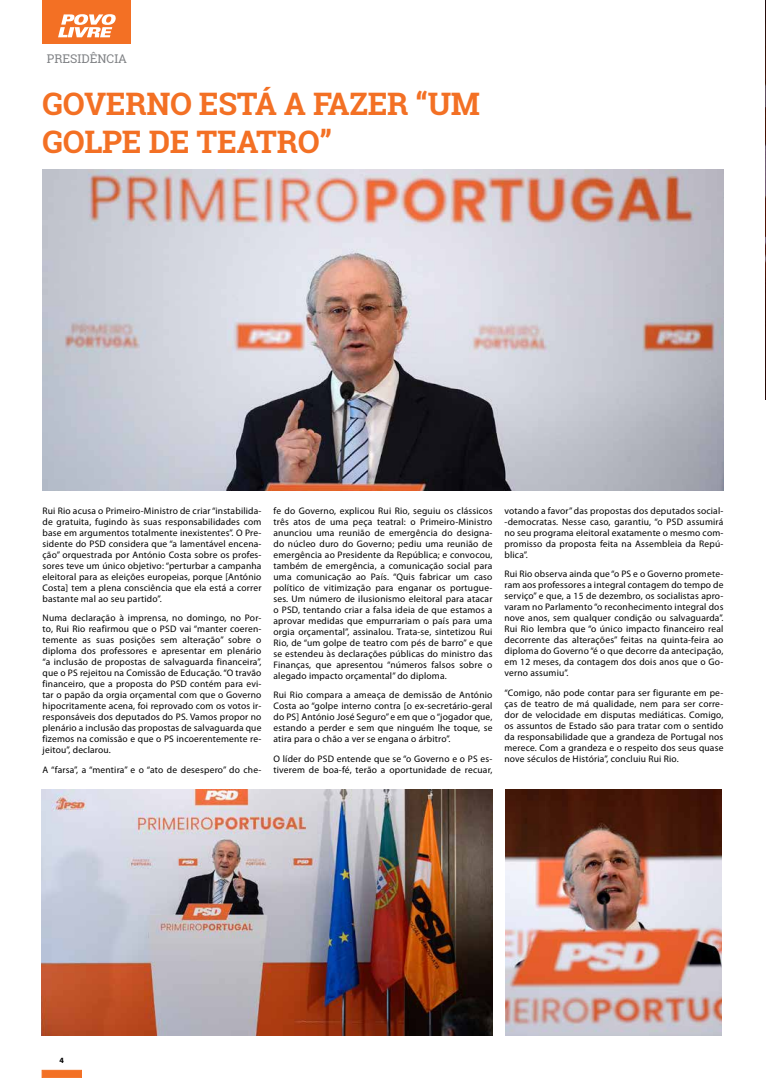
<style>
.page{position:relative;width:766px;height:1078px;background:#fff}
.page>*{position:absolute;margin:0;border:0;box-sizing:border-box;transform-origin:0 0}
.t1{font:700 31px/37.2px "Roboto Slab";letter-spacing:-.01em;color:#f37024}
.t2{font:12px "Roboto Slab";color:#808285}
.t3{font:9.5px/11px "Myriad Pro";letter-spacing:.02em;color:#000;text-align:justify}
.t4{font:700 8px "Myriad Pro";color:#000}
</style>
<div class="page">
<div style="left:42px;top:1069px;width:40px;height:8px;background:#f37024;border:1px solid #f37024"></div>
<img style="left:43px;top:169px;width:680px;height:321px">
<img style="left:765px;top:0;width:1px;height:399px">
<div style="left:43px;top:0;width:88px;height:44px;background:#f37024"></div>
<svg style="left:58px;top:14px;width:58px;height:23px"></svg>
<img style="left:42px;top:789px;width:450px;height:246px">
<img style="left:506px;top:789px;width:215px;height:246px">
<p class="t2" style="left:47px;top:51px;width:82px">PRESIDÊNCIA</p>
<h1 class="t1" style="left:43px;top:85px;width:439px">GOVERNO ESTÁ A FAZER “UM<br>GOLPE DE TEATRO”</h1>
<p class="t3" style="left:43px;top:504px;width:220px">Rui Rio acusa o Primeiro-Ministro de criar “instabilida&shy;de gratuita, fugindo às suas responsabilidades com base em argumentos totalmente inexistentes”. O Pre&shy;sidente do PSD considera que “a lamentável encena&shy;ção” orquestrada por António Costa sobre os profes&shy;sores teve um único objetivo: “perturbar a campanha eleitoral para as eleições europeias, porque [António Costa] tem a plena consciência que ela está a correr bastante mal ao seu partido”.</p>
<p class="t3" style="left:43px;top:612px;width:220px">Numa declaração à imprensa, no domingo, no Por&shy;to, Rui Rio reafirmou que o PSD vai “manter coeren&shy;temente as suas posições sem alteração” sobre o diploma dos professores e apresentar em plenário “a inclusão de propostas de salvaguarda financeira”, que o PS rejeitou na Comissão de Educação. “O travão financeiro, que a proposta do PSD contém para evi&shy;tar o papão da orgia orçamental com que o Governo hipocritamente acena, foi reprovado com os votos ir&shy;responsáveis dos deputados do PS. Vamos propor no plenário a inclusão das propostas de salvaguarda que fizemos na comissão e que o PS incoerentemente re&shy;jeitou”, declarou.</p>
<p class="t3" style="left:43px;top:763px;width:220px">A “farsa”, a “mentira” e o “ato de desespero” do che-</p>
<p class="t3" style="left:273px;top:504px;width:220px">fe do Governo, explicou Rui Rio, seguiu os clássicos três atos de uma peça teatral: o Primeiro-Ministro anunciou uma reunião de emergência do designa&shy;do núcleo duro do Governo; pediu uma reunião de emergência ao Presidente da República; e convocou, também de emergência, a comunicação social para uma comunicação ao País. “Quis fabricar um caso político de vitimização para enganar os portugue&shy;ses. Um número de ilusionismo eleitoral para atacar o PSD, tentando criar a falsa ideia de que estamos a aprovar medidas que empurrariam o país para uma orgia orçamental”, assinalou. Trata-se, sintetizou Rui Rio, de “um golpe de teatro com pés de barro” e que se estendeu às declarações públicas do ministro das Finanças, que apresentou “números falsos sobre o alegado impacto orçamental” do diploma.</p>
<p class="t3" style="left:273px;top:689px;width:220px">Rui Rio compara a ameaça de demissão de António Costa ao “golpe interno contra [o ex-secretário-geral do PS] António José Seguro” e em que o “jogador que, estando a perder e sem que ninguém lhe toque, se atira para o chão a ver se engana o árbitro”.</p>
<p class="t3" style="left:273px;top:752px;width:220px">O líder do PSD entende que se “o Governo e o PS es&shy;tiverem de boa-fé, terão a oportunidade de recuar,</p>
<p class="t3" style="left:504px;top:504px;width:220px">votando a favor” das propostas dos deputados social--democratas. Nesse caso, garantiu, “o PSD assumirá no seu programa eleitoral exatamente o mesmo com&shy;promisso da proposta feita na Assembleia da Repú&shy;blica”.</p>
<p class="t3" style="left:504px;top:568px;width:220px">Rui Rio observa ainda que “o PS e o Governo promete&shy;ram aos professores a integral contagem do tempo de serviço” e que, a 15 de dezembro, os socialistas apro&shy;varam no Parlamento “o reconhecimento integral dos nove anos, sem qualquer condição ou salvaguarda”.<br>Rui Rio lembra que “o único impacto financeiro real decorrente das alterações” feitas na quinta-feira ao diploma do Governo “é o que decorre da antecipação, em 12 meses, da contagem dos dois anos que o Go&shy;verno assumiu”.</p>
<p class="t3" style="left:504px;top:686px;width:220px">“Comigo, não pode contar para ser figurante em pe&shy;ças de teatro de má qualidade, nem para ser corre&shy;dor de velocidade em disputas mediáticas. Comigo, os assuntos de Estado são para tratar com o sentido da responsabilidade que a grandeza de Portugal nos merece. Com a grandeza e o respeito dos seus quase nove séculos de História”, concluiu Rui Rio.</p>
<p class="t4" style="left:60px;top:1054px;width:6px">4</p>
</div>
